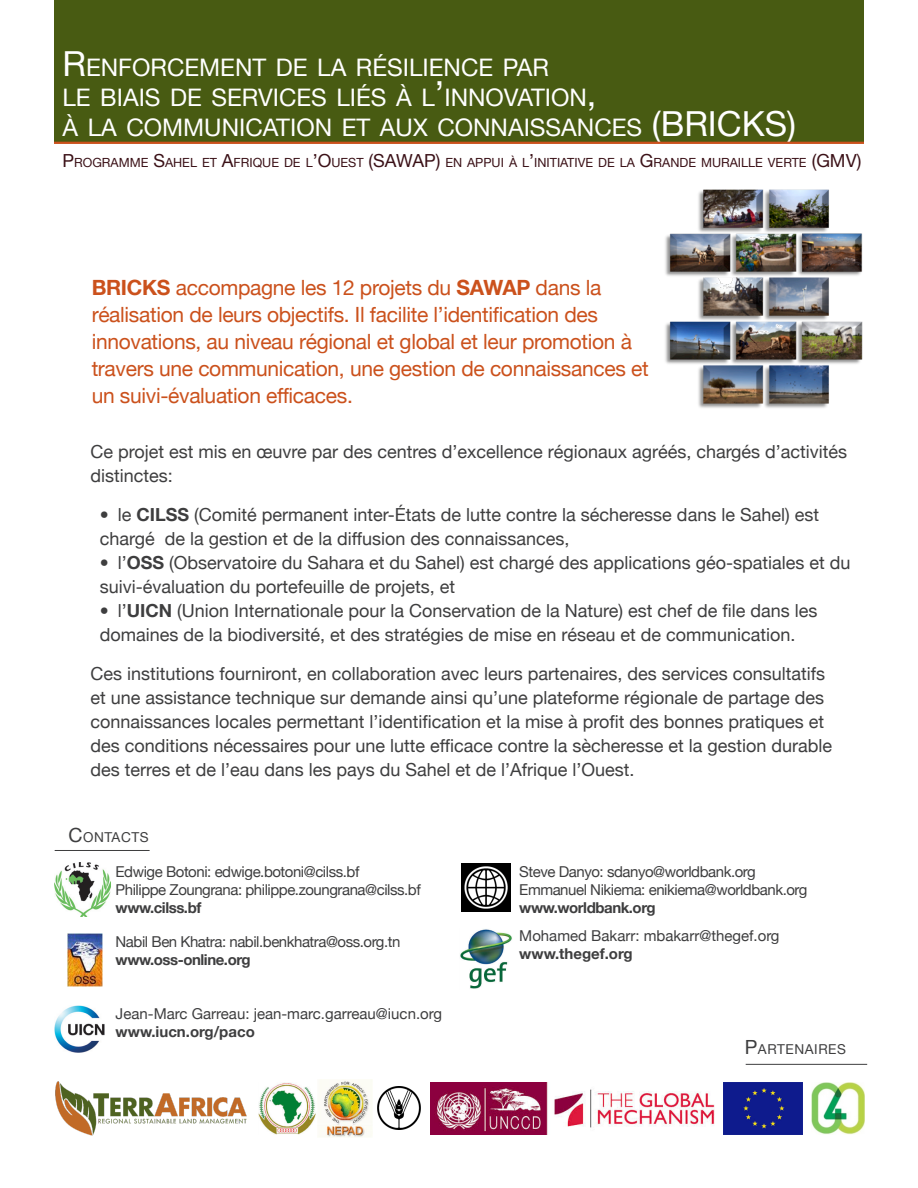
<style>
.page{position:relative;width:918px;height:1188px;background:#fff}
.page>*{position:absolute;margin:0;border:0;box-sizing:border-box;transform-origin:0 0}
.Heading{font:34.5px "Helvetica Neue";color:#fff}
.Heading-2{font:24.15px "Helvetica Neue";color:#fff}
.INTRO_Text{font:21px/27px "Helvetica Neue";letter-spacing:-.015em;color:#cb511c}
.INTRO_Text-2{font:18px/24px "Helvetica Neue";color:#3e3e3f}
.INTRO_Text-3{font:18px "Helvetica Neue";color:#3b1117}
.INTRO_Text-4{font:15px "Helvetica Neue";letter-spacing:-.03em;color:#3e3e3f}
.INTRO_Text-5{font:15px "Helvetica Neue";color:#3e3e3f}
.INTRO_Text-6{font:700 15px "Helvetica Neue";letter-spacing:-.03em;color:#3e3e3f}
.INTRO_Text-7{font:700 15px "Helvetica Neue";color:#3e3e3f}
.INTRO_Text-8{font:13.65px "Helvetica Neue";letter-spacing:.045em;color:#3e3e3f}
.INTRO_Text-9{font:12.6px "Helvetica Neue";color:#3b1117}
.s1{font-size:34.5px}
.s2{font-size:18px}
.s3{font-weight:700}
.s4{font-size:19.5px}
</style>
<div class="page">
<img style="left:665px;top:189px;width:198px;height:219px">
<img style="left:56px;top:1082px;width:190px;height:53px">
<hr style="left:55px;top:850px;width:95px;height:1px;background:#3e3e3f">
<img style="left:462px;top:863px;width:48px;height:49px">
<img style="left:460px;top:929px;width:52px;height:60px">
<img style="left:812px;top:1082px;width:52px;height:53px">
<img style="left:67px;top:934px;width:36px;height:53px">
<img style="left:259px;top:1082px;width:57px;height:53px">
<img style="left:431px;top:1082px;width:372px;height:53px">
<img style="left:320px;top:1079px;width:52px;height:58px">
<img style="left:378px;top:1087px;width:43px;height:43px">
<hr style="left:746px;top:1064px;width:121px;height:1px;background:#3e3e3f">
<img style="left:55px;top:1005px;width:49px;height:47px">
<img style="left:55px;top:863px;width:56px;height:54px">
<div style="left:54px;top:0;width:810px;height:142px;background:#485b12"></div>
<hr style="left:54px;top:142px;width:810px;height:2px;background:#cb511c">
<p class="Heading-2" style="left:63px;top:53px;width:488px"><span class="s1">R</span>ENFORCEMENT DE LA RÉSILIENCE PAR</p>
<p class="Heading-2" style="left:63px;top:83px;width:535px">LE BIAIS DE SERVICES LIÉS À L<span class="s1">’</span>INNOVATION<span class="s1">,</span></p>
<p class="Heading-2" style="left:63px;top:113px;width:619px">À LA COMMUNICATION ET AUX CONNAISSANCES <span class="s1">(BRIC</span></p>
<p class="Heading" style="left:742px;top:103px;width:56px">KS)</p>
<p class="INTRO_Text-9" style="left:63px;top:155px;width:769px"><span class="s2">P</span>ROGRAMME <span class="s2">S</span>AHEL ET <span class="s2">A</span>FRIQUE DE L<span class="s2">’O</span>UEST <span class="s2">(SAWAP)</span> EN APPUI À L<span class="s2">’</span>INITIATIVE DE LA <span class="s2">G</span>RANDE MURAILLE VERTE <span class="s2">(GMV</span></p>
<p class="INTRO_Text-3" style="left:857px;top:150px;width:6px">)</p>
<p class="INTRO_Text" style="left:92px;top:273px;width:558px"><span class="s3">BRICKS</span> accompagne les 12 projets du <span class="s3">SAWAP</span> dans la réalisation de leurs objectifs. Il facilite l’identification des innovations, au niveau régional et global et leur promotion à travers une communication, une gestion de connaissances et un suivi-évaluation efficaces.</p>
<p class="INTRO_Text-2" style="left:90px;top:439px;width:758px">Ce projet est mis en œuvre par des centres d’excellence régionaux agréés, chargés d’activités distinctes:</p>
<p class="INTRO_Text-2" style="left:100px;top:502px;width:721px">• le <span class="s3">CILSS</span> (Comité permanent inter-États de lutte contre la sécheresse dans le Sahel) est chargé de la gestion et de la diffusion des connaissances,</p>
<p class="INTRO_Text-2" style="left:100px;top:550px;width:752px">• l’<span class="s3">OSS</span> (Observatoire du Sahara et du Sahel) est chargé des applications géo-spatiales et du suivi-évaluation du portefeuille de projets, et</p>
<p class="INTRO_Text-2" style="left:100px;top:598px;width:719px">• l’<span class="s3">UICN</span> (Union Internationale pour la Conservation de la Nature) est chef de file dans les domaines de la biodiversité, et des stratégies de mise en réseau et de communication.</p>
<p class="INTRO_Text-2" style="left:90px;top:661px;width:743px">Ces institutions fourniront, en collaboration avec leurs partenaires, des services consultatifs et une assistance technique sur demande ainsi qu’une plateforme régionale de partage des connaissances locales permettant l’identification et la mise à profit des bonnes pratiques et des conditions nécessaires pour une lutte efficace contre la sècheresse et la gestion durable des terres et de l’eau dans les pays du Sahel et de l’Afrique l’Ouest.</p>
<p class="INTRO_Text-8" style="left:68px;top:829px;width:82px"><span class="s4">C</span>ONTACTS</p>
<p class="INTRO_Text-4" style="left:116px;top:863px;width:245px">Edwige Botoni: edwige.botoni@cilss.bf</p>
<p class="INTRO_Text-4" style="left:116px;top:881px;width:307px">Philippe Zoungrana: philippe.zoungrana@cilss.bf</p>
<p class="INTRO_Text-6" style="left:116px;top:898px;width:87px">www.cilss.bf</p>
<p class="INTRO_Text-4" style="left:116px;top:933px;width:286px">Nabil Ben Khatra: nabil.benkhatra@oss.org.tn</p>
<p class="INTRO_Text-6" style="left:116px;top:950px;width:136px">www.oss-online.org</p>
<p class="INTRO_Text-5" style="left:116px;top:1005px;width:328px">Jean-Marc Garreau: jean-marc.garreau@iucn.org</p>
<p class="INTRO_Text-7" style="left:116px;top:1023px;width:141px">www.iucn.org/paco</p>
<p class="INTRO_Text-4" style="left:519px;top:863px;width:238px">Steve Danyo: sdanyo@worldbank.org</p>
<p class="INTRO_Text-4" style="left:519px;top:881px;width:289px">Emmanuel Nikiema: enikiema@worldbank.org</p>
<p class="INTRO_Text-6" style="left:519px;top:898px;width:138px">www.worldbank.org</p>
<p class="INTRO_Text-5" style="left:519px;top:927px;width:262px">Mohamed Bakarr: mbakarr@thegef.org</p>
<p class="INTRO_Text-7" style="left:519px;top:945px;width:115px">www.thegef.org</p>
<p class="INTRO_Text-8" style="left:745px;top:1041px;width:103px"><span class="s4">P</span>ARTENAIRES</p>
</div>
